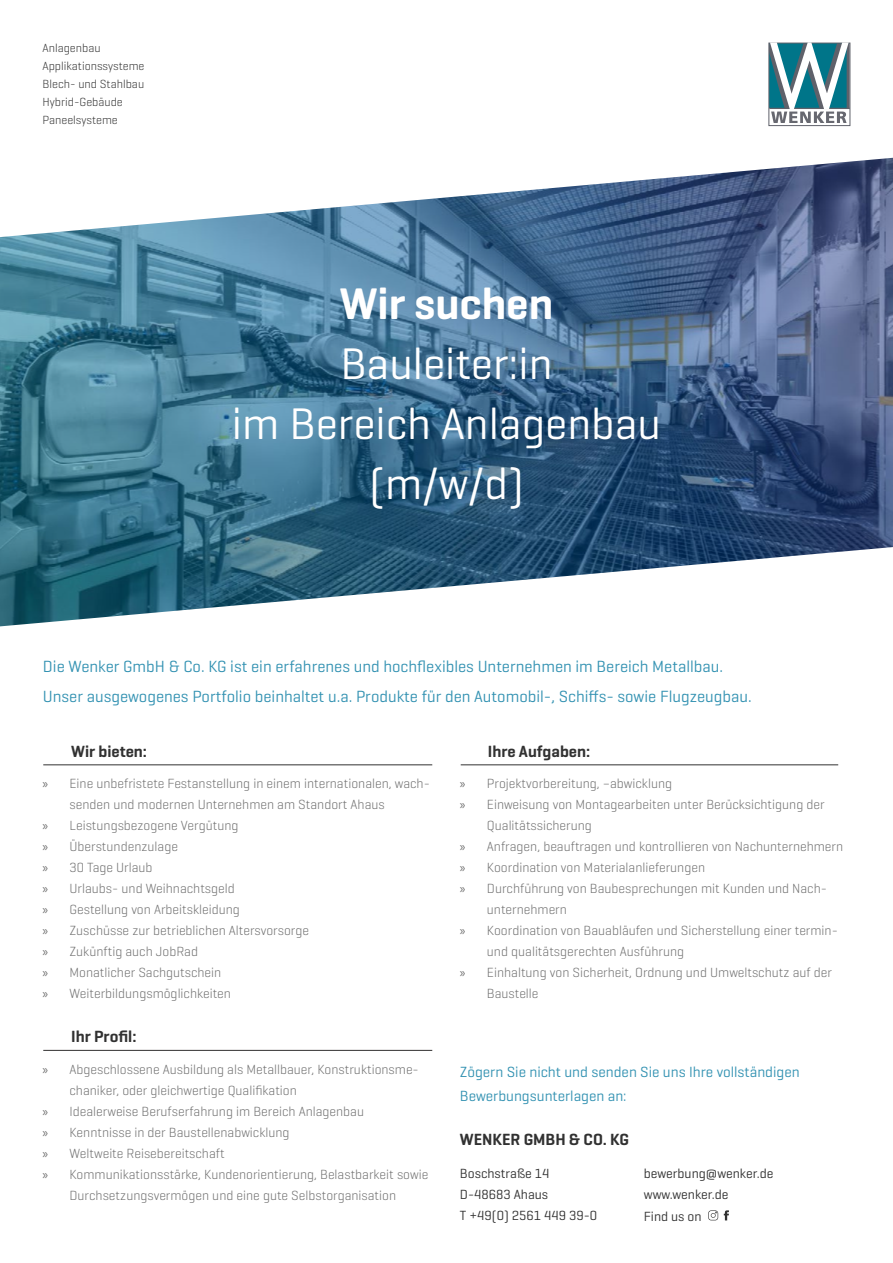
<style>
.page{position:relative;width:893px;height:1263px;background:#fff}
.page>*{position:absolute;margin:0;border:0;box-sizing:border-box;transform-origin:0 0}
.t1{font:45px/60px "Geogrotesque";color:#fff;text-align:center}
.t2{font:600 45px "Geogrotesque";color:#fff}
.t3{font:16.5px/30px "Geogrotesque";color:#3392b2}
.t4{font:600 16.5px "Geogrotesque";color:#313131}
.t5{font:15px/24px "Geogrotesque";color:#3392b2}
.t6{font:300 13.5px "Geogrotesque";color:#6e6e6e}
.t7{font:13.5px/21px "Geogrotesque";color:#313131}
.t8{font:300 12px/18px "Geogrotesque";color:#313131}
.s1{font-family:"Myriad Pro";font-weight:400}
</style>
<div class="page">
<img style="left:0;top:158px;width:893px;height:468px">
<div style="left:768px;top:43px;width:82px;height:83px;border:1px solid #5f616a"></div>
<hr style="left:847px;top:43px;width:3px;height:66px;background:#5f616a">
<svg style="left:769px;top:43px;width:80px;height:80px"></svg>
<hr style="left:43px;top:764px;width:389px;height:1px;background:#323131">
<hr style="left:43px;top:1050px;width:389px;height:1px;background:#323131">
<hr style="left:461px;top:764px;width:377px;height:1px;background:#323131">
<svg style="left:708px;top:1210px;width:10px;height:10px"></svg>
<svg style="left:724px;top:1210px;width:5px;height:10px"></svg>
<p class="t8" style="left:43px;top:38px;width:103px">Anlagenbau<br>Applikationssysteme<br>Blech- und Stahlbau<br>Hybrid-Gebäude<br>Paneelsysteme</p>
<h1 class="t2" style="left:340px;top:276px;width:215px">Wir suchen</h1>
<h1 class="t1" style="left:232px;top:332px;width:431px">Bauleiter:in<br>im Bereich Anlagenbau (m/w/d)</h1>
<p class="t3" style="left:43px;top:650px;width:710px">Die Wenker GmbH &amp; Co. KG ist ein erfahrenes und hochflexibles Unternehmen im Bereich Metallbau.<br>Unser ausgewogenes Portfolio beinhaltet u.a. Produkte für den Automobil-, Schiffs- sowie Flugzeugbau.</p>
<p class="t4" style="left:71px;top:741px;width:77px">Wir bieten:</p>
<p class="t6" style="left:43px;top:775px;width:389px"><span class="s1">»</span> Eine unbefristete Festanstellung in einem internationalen, wach-</p>
<p class="t6" style="left:70px;top:796px;width:317px">senden und modernen Unternehmen am Standort Ahaus</p>
<p class="t6" style="left:43px;top:817px;width:198px"><span class="s1">»</span> Leistungsbezogene Vergütung</p>
<p class="t6" style="left:43px;top:838px;width:137px"><span class="s1">»</span> Überstundenzulage</p>
<p class="t6" style="left:43px;top:859px;width:112px"><span class="s1">»</span> 30 Tage Urlaub</p>
<p class="t6" style="left:43px;top:880px;width:194px"><span class="s1">»</span> Urlaubs- und Weihnachtsgeld</p>
<p class="t6" style="left:43px;top:901px;width:199px"><span class="s1">»</span> Gestellung von Arbeitskleidung</p>
<p class="t6" style="left:43px;top:922px;width:268px"><span class="s1">»</span> Zuschüsse zur betrieblichen Altersvorsorge</p>
<p class="t6" style="left:43px;top:943px;width:157px"><span class="s1">»</span> Zukünftig auch JobRad</p>
<p class="t6" style="left:43px;top:964px;width:180px"><span class="s1">»</span> Monatlicher Sachgutschein</p>
<p class="t6" style="left:43px;top:985px;width:190px"><span class="s1">»</span> Weiterbildungsmöglichkeiten</p>
<p class="t4" style="left:71px;top:1026px;width:67px">Ihr Profil:</p>
<p class="t6" style="left:43px;top:1060px;width:378px"><span class="s1">»</span> Abgeschlossene Ausbildung als Metallbauer, Konstruktionsme-</p>
<p class="t6" style="left:70px;top:1081px;width:229px">chaniker, oder gleichwertige Qualifikation</p>
<p class="t6" style="left:43px;top:1102px;width:323px"><span class="s1">»</span> Idealerweise Berufserfahrung im Bereich Anlagenbau</p>
<p class="t6" style="left:43px;top:1123px;width:249px"><span class="s1">»</span> Kenntnisse in der Baustellenabwicklung</p>
<p class="t6" style="left:43px;top:1144px;width:184px"><span class="s1">»</span> Weltweite Reisebereitschaft</p>
<p class="t6" style="left:43px;top:1165px;width:387px"><span class="s1">»</span> Kommunikationsstärke, Kundenorientierung, Belastbarkeit sowie</p>
<p class="t6" style="left:70px;top:1186px;width:328px">Durchsetzungsvermögen und eine gute Selbstorganisation</p>
<p class="t4" style="left:488px;top:741px;width:104px">Ihre Aufgaben:</p>
<p class="t6" style="left:460px;top:775px;width:214px"><span class="s1">»</span> Projektvorbereitung, –abwicklung</p>
<p class="t6" style="left:460px;top:796px;width:366px"><span class="s1">»</span> Einweisung von Montagearbeiten unter Berücksichtigung der</p>
<p class="t6" style="left:487px;top:817px;width:106px">Qualitätssicherung</p>
<p class="t6" style="left:460px;top:838px;width:385px"><span class="s1">»</span> Anfragen, beauftragen und kontrollieren von Nachunternehmern</p>
<p class="t6" style="left:460px;top:859px;width:247px"><span class="s1">»</span> Koordination von Materialanlieferungen</p>
<p class="t6" style="left:460px;top:880px;width:369px"><span class="s1">»</span> Durchführung von Baubesprechungen mit Kunden und Nach-</p>
<p class="t6" style="left:487px;top:901px;width:81px">unternehmern</p>
<p class="t6" style="left:460px;top:922px;width:379px"><span class="s1">»</span> Koordination von Bauabläufen und Sicherstellung einer termin-</p>
<p class="t6" style="left:487px;top:943px;width:199px">und qualitätsgerechten Ausführung</p>
<p class="t6" style="left:460px;top:964px;width:374px"><span class="s1">»</span> Einhaltung von Sicherheit, Ordnung und Umweltschutz auf der</p>
<p class="t6" style="left:487px;top:985px;width:53px">Baustelle</p>
<p class="t5" style="left:460px;top:1060px;width:341px">Zögern Sie nicht und senden Sie uns Ihre vollständigen<br>Bewerbungsunterlagen an:</p>
<p class="t4" style="left:460px;top:1129px;width:171px">WENKER GMBH &amp; CO. KG</p>
<p class="t7" style="left:460px;top:1163px;width:139px">Boschstraße 14<br>D-48683 Ahaus<br>T +49(0) 2561 449 39-0</p>
<p class="t7" style="left:644px;top:1163px;width:131px">bewerbung@wenker.de www.wenker.de<br>Find us on</p>
</div>
